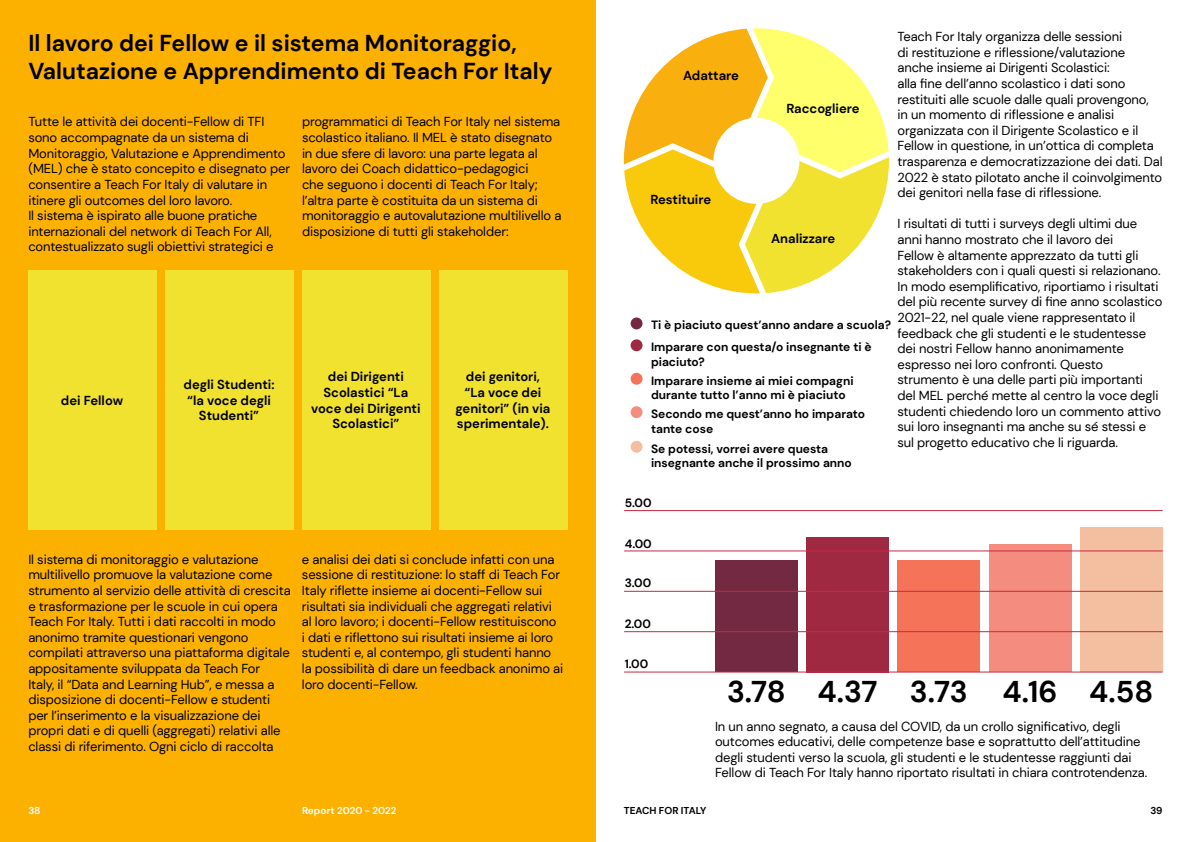
<style>
.page{position:relative;width:1191px;height:842px;background:#fff}
.page>*{position:absolute;margin:0;border:0;box-sizing:border-box;transform-origin:0 0}
.t1{font:700 30px "DM Sans";letter-spacing:-.01em;color:#000}
.t2{font:700 23px/27.6px "DM Sans";color:#000}
.t3{font:13px/15.6px "DM Sans";letter-spacing:-.01em;color:#000}
.t4{font:700 13px/15.6px "DM Sans";color:#000;text-align:center}
.t5{font:700 12px/14.4px "DM Sans";color:#000}
.t6{font:700 10px "DM Sans";color:#fff}
.t7{font:700 10px "DM Sans";color:#000}
</style>
<div class="page">
<div style="left:0;top:0;width:595px;height:842px;background:#fcb000"></div>
<div style="left:28px;top:271px;width:129px;height:259px;background:#f0e22e"></div>
<div style="left:165px;top:271px;width:128px;height:259px;background:#f0e22e"></div>
<div style="left:302px;top:271px;width:128px;height:259px;background:#f0e22e"></div>
<div style="left:439px;top:271px;width:128px;height:259px;background:#f0e22e"></div>
<div style="left:630px;top:317px;width:12px;height:12px;background:#742942;border-radius:50%"></div>
<div style="left:630px;top:373px;width:12px;height:12px;background:#f57359;border-radius:50%"></div>
<div style="left:630px;top:406px;width:12px;height:12px;background:#f58c80;border-radius:50%"></div>
<div style="left:630px;top:339px;width:12px;height:12px;background:#9e2941;border-radius:50%"></div>
<div style="left:630px;top:441px;width:12px;height:12px;background:#f4bfa0;border-radius:50%"></div>
<svg style="left:624px;top:28px;width:265px;height:265px"></svg>
<div style="left:715px;top:561px;width:82px;height:111px;background:#742942"></div>
<div style="left:806px;top:537px;width:83px;height:135px;background:#9e2941"></div>
<div style="left:897px;top:561px;width:83px;height:111px;background:#f57359"></div>
<div style="left:988px;top:545px;width:83px;height:127px;background:#f58c80"></div>
<div style="left:1080px;top:528px;width:82px;height:144px;background:#f4bfa0"></div>
<hr style="left:624px;top:510px;width:538px;height:1px;background:#c72941">
<hr style="left:624px;top:551px;width:538px;height:1px;background:#c72941">
<hr style="left:624px;top:591px;width:538px;height:1px;background:#c72941">
<hr style="left:624px;top:631px;width:538px;height:1px;background:#c72941">
<hr style="left:624px;top:672px;width:538px;height:1px;background:#c72941">
<h2 class="t2" style="left:28px;top:29px;width:526px">Il lavoro dei Fellow e il sistema Monitoraggio,<br>Valutazione e Apprendimento di Teach For Italy</h2>
<p class="t3" style="left:28px;top:114px;width:263px">Tutte le attività dei docenti-Fellow di TFI sono accompagnate da un sistema di Monitoraggio, Valutazione e Apprendimento (MEL) che è stato concepito e disegnato per consentire a Teach For Italy di valutare in itinere gli outcomes del loro lavoro.<br>Il sistema è ispirato alle buone pratiche internazionali del network di Teach For All, contestualizzato sugli obiettivi strategici e</p>
<p class="t3" style="left:302px;top:114px;width:261px">programmatici di Teach For Italy nel sistema scolastico italiano. Il MEL è stato disegnato in due sfere di lavoro: una parte legata al lavoro dei Coach didattico-pedagogici<br>che seguono i docenti di Teach For Italy; l’altra parte è costituita da un sistema di monitoraggio e autovalutazione multilivello a disposizione di tutti gli stakeholder:</p>
<p class="t4" style="left:61px;top:392px;width:64px">dei Fellow</p>
<p class="t4" style="left:184px;top:377px;width:92px">degli Studenti: “la voce degli<br>Studenti”</p>
<p class="t4" style="left:311px;top:369px;width:111px">dei Dirigenti<br>Scolastici “La voce dei Dirigenti<br>Scolastici”</p>
<p class="t4" style="left:455px;top:369px;width:96px">dei genitori, “La voce dei genitori” (in via sperimentale).</p>
<p class="t3" style="left:28px;top:551px;width:264px">Il sistema di monitoraggio e valutazione multilivello promuove la valutazione come strumento al servizio delle attività di crescita e trasformazione per le scuole in cui opera Teach For Italy. Tutti i dati raccolti in modo anonimo tramite questionari vengono compilati attraverso una piattaforma digitale appositamente sviluppata da Teach For<br>Italy, il “Data and Learning Hub”, e messa a disposizione di docenti-Fellow e studenti per l’inserimento e la visualizzazione dei propri dati e di quelli (aggregati) relativi alle classi di riferimento. Ogni ciclo di raccolta</p>
<p class="t3" style="left:302px;top:551px;width:263px">e analisi dei dati si conclude infatti con una sessione di restituzione: lo staff di Teach For Italy riflette insieme ai docenti-Fellow sui risultati sia individuali che aggregati relativi al loro lavoro; i docenti-Fellow restituiscono<br>i dati e riflettono sui risultati insieme ai loro studenti e, al contempo, gli studenti hanno la possibilità di dare un feedback anonimo ai loro docenti-Fellow.</p>
<p class="t6" style="left:28px;top:804px;width:14px">38</p>
<p class="t6" style="left:302px;top:804px;width:96px">Report 2020 - 2022</p>
<p class="t3" style="left:897px;top:29px;width:267px">Teach For Italy organizza delle sessioni<br>di restituzione e riflessione/valutazione anche insieme ai Dirigenti Scolastici:<br>alla fine dell’anno scolastico i dati sono restituiti alle scuole dalle quali provengono,<br>in un momento di riflessione e analisi organizzata con il Dirigente Scolastico e il Fellow in questione, in un’ottica di completa trasparenza e democratizzazione dei dati. Dal 2022 è stato pilotato anche il coinvolgimento dei genitori nella fase di riflessione.</p>
<p class="t3" style="left:897px;top:216px;width:267px">I risultati di tutti i surveys degli ultimi due anni hanno mostrato che il lavoro dei<br>Fellow è altamente apprezzato da tutti gli stakeholders con i quali questi si relazionano.<br>In modo esemplificativo, riportiamo i risultati del più recente survey di fine anno scolastico 2021-22, nel quale viene rappresentato il feedback che gli studenti e le studentesse dei nostri Fellow hanno anonimamente espresso nei loro confronti. Questo strumento è una delle parti più importanti del MEL perché mette al centro la voce degli studenti chiedendo loro un commento attivo sui loro insegnanti ma anche su sé stessi e sul progetto educativo che li riguarda.</p>
<p class="t4" style="left:683px;top:68px;width:57px">Adattare</p>
<p class="t4" style="left:786px;top:101px;width:75px">Raccogliere</p>
<p class="t4" style="left:650px;top:192px;width:62px">Restituire</p>
<p class="t4" style="left:771px;top:231px;width:66px">Analizzare</p>
<p class="t5" style="left:651px;top:318px;width:241px">Ti è piaciuto quest’anno andare a scuola?</p>
<p class="t5" style="left:651px;top:340px;width:222px">Imparare con questa/o insegnante ti è piaciuto?</p>
<p class="t5" style="left:651px;top:373px;width:204px">Imparare insieme ai miei compagni durante tutto l’anno mi è piaciuto</p>
<p class="t5" style="left:651px;top:407px;width:215px">Secondo me quest’anno ho imparato tante cose</p>
<p class="t5" style="left:651px;top:441px;width:202px">Se potessi, vorrei avere questa insegnante anche il prossimo anno</p>
<p class="t5" style="left:624px;top:495px;width:28px">5.00</p>
<p class="t5" style="left:624px;top:537px;width:29px">4.00</p>
<p class="t5" style="left:624px;top:576px;width:28px">3.00</p>
<p class="t5" style="left:624px;top:617px;width:28px">2.00</p>
<p class="t5" style="left:624px;top:657px;width:25px">1.00</p>
<h1 class="t1" style="left:727px;top:673px;width:428px">3.78 4.37 3.73 4.16 4.58</h1>
<p class="t3" style="left:715px;top:718px;width:434px">In un anno segnato, a causa del COVID, da un crollo significativo, degli outcomes educativi, delle competenze base e soprattutto dell’attitudine degli studenti verso la scuola, gli studenti e le studentesse raggiunti dai Fellow di Teach For Italy hanno riportato risultati in chiara controtendenza.</p>
<p class="t7" style="left:624px;top:804px;width:84px">TEACH FOR ITALY</p>
<p class="t7" style="left:1150px;top:804px;width:14px">39</p>
</div>
